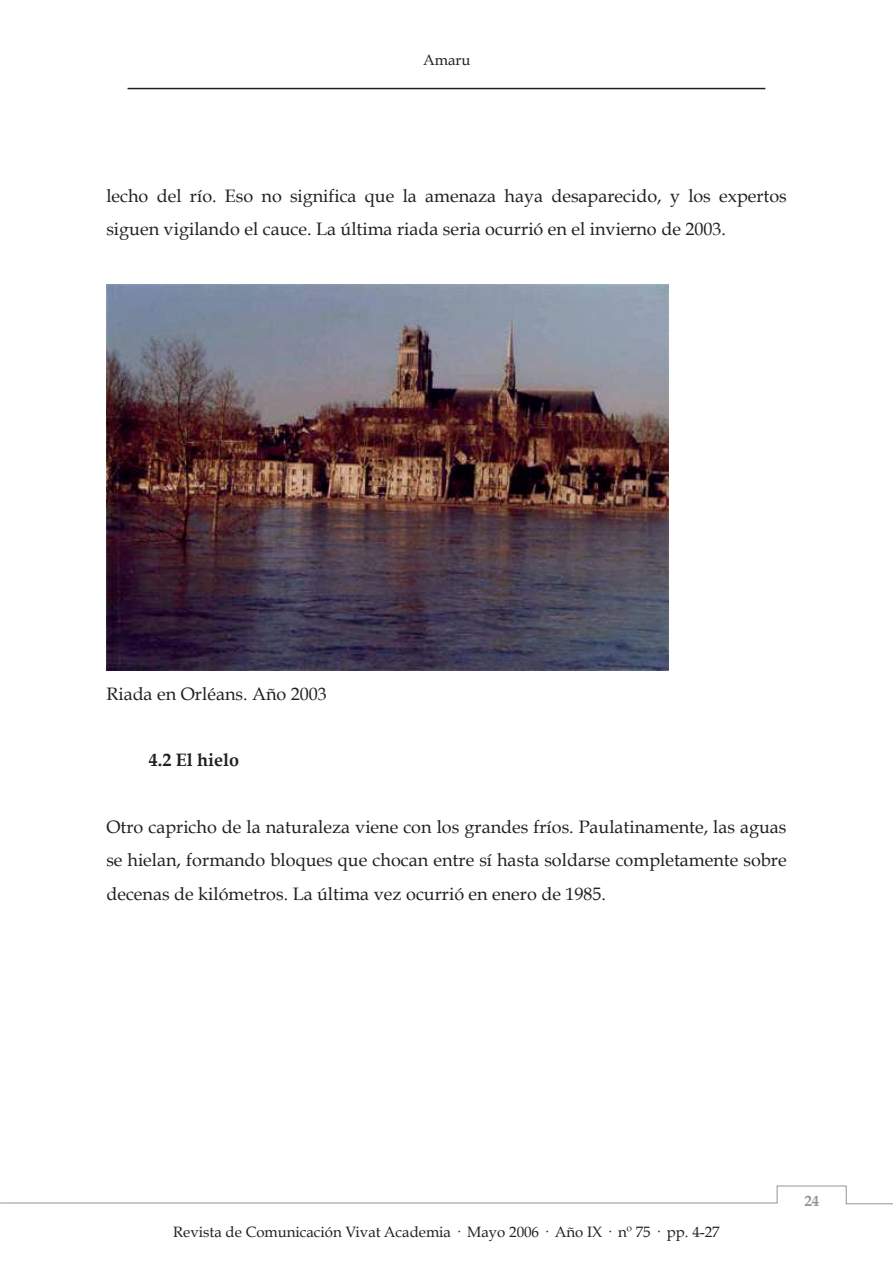
<style>
.page{position:relative;width:893px;height:1263px;background:#fff}
.page>*{position:absolute;margin:0;border:0;box-sizing:border-box;transform-origin:0 0}
.t1{font:18px/33.6px "Book Antiqua";color:#231f20}
.t2{font:700 18px "Book Antiqua";color:#231f20}
.t3{font:18px "Book Antiqua";color:#9e9fa3}
.t4{font:15px "Book Antiqua";color:#231f20}
.t5{font:700 15px "Book Antiqua";color:#939598}
</style>
<div class="page">
<img style="left:106px;top:285px;width:563px;height:386px">
<hr style="left:128px;top:88px;width:637px;height:1px;background:#231f20">
<svg style="left:0;top:1185px;width:893px;height:20px"></svg>
<p class="t4" style="left:423px;top:51px;width:49px">Amaru</p>
<p class="t1" style="left:106px;top:178px;width:682px">lecho del río. Eso no significa que la amenaza haya desaparecido, y los expertos siguen vigilando el cauce. La última riada seria ocurrió en el invierno de 2003.</p>
<p class="t1" style="left:106px;top:676px;width:222px">Riada en Orléans. Año 2003</p>
<p class="t2" style="left:149px;top:748px;width:92px">4.2 El hielo</p>
<p class="t1" style="left:106px;top:809px;width:682px;text-align:justify">Otro capricho de la naturaleza viene con los grandes fríos. Paulatinamente, las aguas se hielan, formando bloques que chocan entre sí hasta soldarse completamente sobre decenas de kilómetros. La última vez ocurrió en enero de 1985.</p>
<p class="t4" style="left:173px;top:1222px;width:548px">Revista de Comunicación Vivat Academia · Mayo 2006 · Año IX · nº 75 · pp. 4-27</p>
<p class="t5" style="left:804px;top:1192px;width:16px">24</p>
<p class="t3" style="left:802px;top:1199px;width:19px">21</p>
</div>
